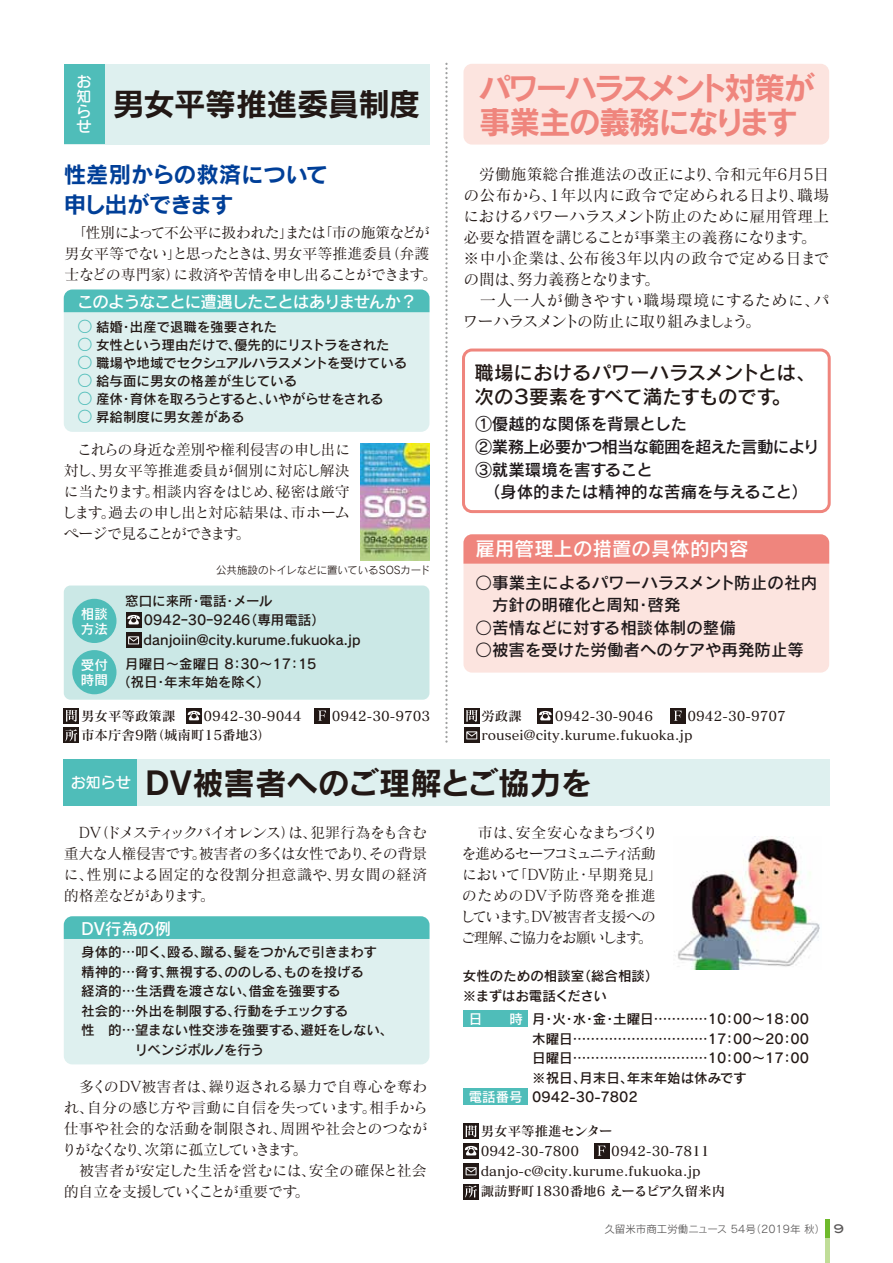
<style>
.page{position:relative;width:893px;height:1263px;background:#fff}
.page>*{position:absolute;margin:0;border:0;box-sizing:border-box;transform-origin:0 0}
.t1{font:31.5px/34.5px "Rodin Pro B";letter-spacing:-.09em;color:#ef857d}
.t2{font:31.5px "Rodin Pro B";color:#221815}
.t3{font:31.5px "Rodin Pro B";letter-spacing:-.025em;color:#221815}
.t4{font:22.5px/30px "Rodin Pro B";letter-spacing:-.025em;color:#003f98}
.t5{font:19.5px/24px "Rodin Pro DB";letter-spacing:-.01em;color:#221815}
.t6{font:19.5px "Rodin Pro DB";color:#fff}
.t7{font:16.5px/22.5px "Rodin Pro DB";color:#1e181a}
.t8{font:16.5px/22.5px "Rodin Pro DB";letter-spacing:-.03em;color:#1e181a}
.t9{font:16.5px "Rodin Pro DB";letter-spacing:-.065em;color:#fff}
.t10{font:15.75px/21px "Matisse Pro M";color:#221815}
.t11{font:15px/21px "Matisse Pro M";letter-spacing:-.025em;color:#221815;text-align:justify}
.t12{font:15px/21px "Matisse Pro M";letter-spacing:-.045em;color:#221815}
.t13{font:15px/18px "Rodin Pro DB";color:#4fbdb9;text-align:justify}
.t14{font:15px/15px "Seurat Pro DB";color:#fff;text-align:justify}
.t15{font:13.5px/19.5px "Rodin Pro DB";color:#221815}
.t16{font:13.5px/20.4px "Matisse Pro DB";color:#221815}
.t17{font:13.5px/19.5px "Rodin Pro DB";letter-spacing:-.02em;color:#221815}
.t18{font:13.5px/15px "Rodin Pro DB";color:#fff}
.t19{font:10.5px "Rodin Pro M";color:#595757}
.t20{font:10.5px "Rodin Pro M";color:#221815}
.s1{font-family:"Blair Md ITCTT Medium";font-size:12px}
</style>
<div class="page">
<div style="left:64px;top:64px;width:365px;height:81px;background:#def0ef"></div>
<div style="left:64px;top:64px;width:41px;height:80px;background:#4fbdb9"></div>
<hr style="left:825px;top:1237px;width:4px;height:26px;background:#c0dd98">
<hr style="left:825px;top:1219px;width:4px;height:18px;background:#6fba2c">
<div style="left:463px;top:534px;width:366px;height:139px;background:#fce4df;border-radius:9px"></div>
<svg style="left:538px;top:708px;width:15px;height:15px"></svg>
<svg style="left:539px;top:711px;width:13px;height:9px"></svg>
<div style="left:670px;top:708px;width:16px;height:15px;background:#221815"></div>
<svg style="left:674px;top:710px;width:8px;height:11px"></svg>
<div style="left:463px;top:64px;width:366px;height:81px;background:#fce4df;border-radius:9px"></div>
<svg style="left:463px;top:534px;width:366px;height:30px;background:#ef8780"></svg>
<div style="left:462px;top:348px;width:369px;height:165px;border:3px solid #ef857d;border-radius:9px"></div>
<div style="left:464px;top:708px;width:15px;height:15px;background:#221815"></div>
<svg style="left:466px;top:710px;width:11px;height:12px"></svg>
<svg style="left:464px;top:728px;width:15px;height:15px"></svg>
<svg style="left:466px;top:731px;width:11px;height:8px"></svg>
<svg style="left:445px;top:64px;width:3px;height:679px"></svg>
<svg style="left:463px;top:1143px;width:16px;height:15px"></svg>
<svg style="left:465px;top:1146px;width:12px;height:9px"></svg>
<div style="left:594px;top:1143px;width:15px;height:15px;background:#221815"></div>
<svg style="left:598px;top:1145px;width:7px;height:11px"></svg>
<svg style="left:463px;top:1163px;width:16px;height:16px"></svg>
<svg style="left:466px;top:1167px;width:11px;height:8px"></svg>
<div style="left:64px;top:916px;width:365px;height:148px;background:#def0ef;border-radius:9px"></div>
<div style="left:64px;top:916px;width:365px;height:23px;background:#4fbdb9"></div>
<div style="left:137px;top:759px;width:692px;height:47px;background:#def0ef"></div>
<div style="left:64px;top:759px;width:73px;height:47px;background:#4fbdb9"></div>
<div style="left:463px;top:1011px;width:65px;height:16px;background:#4fbdb9"></div>
<div style="left:463px;top:1089px;width:65px;height:16px;background:#4fbdb9"></div>
<div style="left:463px;top:1184px;width:16px;height:15px;background:#221815"></div>
<svg style="left:465px;top:1185px;width:12px;height:12px"></svg>
<svg style="left:463px;top:1123px;width:16px;height:16px"></svg>
<svg style="left:466px;top:1125px;width:11px;height:12px"></svg>
<img style="left:674px;top:837px;width:146px;height:132px">
<img style="left:360px;top:444px;width:69px;height:116px">
<div style="left:64px;top:585px;width:365px;height:115px;background:#cbe8e6;border-radius:7px"></div>
<div style="left:72px;top:599px;width:44px;height:44px;background:#4fbdb9;border-radius:50%"></div>
<div style="left:72px;top:650px;width:44px;height:44px;background:#4fbdb9;border-radius:50%"></div>
<svg style="left:126px;top:612px;width:15px;height:15px"></svg>
<svg style="left:127px;top:615px;width:13px;height:9px"></svg>
<svg style="left:126px;top:633px;width:15px;height:15px"></svg>
<svg style="left:128px;top:636px;width:11px;height:8px"></svg>
<svg style="left:186px;top:708px;width:16px;height:15px"></svg>
<svg style="left:188px;top:711px;width:12px;height:9px"></svg>
<div style="left:315px;top:708px;width:15px;height:15px;background:#221815"></div>
<svg style="left:318px;top:710px;width:8px;height:11px"></svg>
<div style="left:64px;top:708px;width:15px;height:15px;background:#221815"></div>
<svg style="left:66px;top:710px;width:11px;height:12px"></svg>
<svg style="left:64px;top:728px;width:15px;height:15px"></svg>
<svg style="left:65px;top:729px;width:12px;height:12px"></svg>
<div style="left:64px;top:290px;width:365px;height:142px;background:#def0ef;border-radius:9px"></div>
<div style="left:64px;top:290px;width:365px;height:22px;background:#4fbdb9"></div>
<p class="t14" style="left:77px;top:73px;width:16px">お知らせ</p>
<h1 class="t3" style="left:113px;top:83px;width:309px">男女平等推進委員制度</h1>
<h2 class="t4" style="left:64px;top:159px;width:266px">性差別からの救済について申し出ができます</h2>
<p class="t11" style="left:64px;top:221px;width:374px;text-align:left">　「性別によって不公平に扱われた」または「市の施策などが男女平等でない」と思ったときは、男女平等推進委員（弁護士などの専門家）に救済や苦情を申し出ることができます。</p>
<p class="t9" style="left:77px;top:291px;width:341px">このようなことに遭遇したことはありませんか？</p>
<p class="t15" style="left:96px;top:317px;width:313px;line-height:18px">結婚・出産で退職を強要された<br>女性という理由だけで、優先的にリストラをされた<br>職場や地域でセクシュアルハラスメントを受けている給与面に男女の格差が生じている<br>産休・育休を取ろうとすると、いやがらせをされる<br>昇給制度に男女差がある</p>
<p class="t13" style="left:78px;top:316px;width:16px">○ ○ ○ ○ ○ ○</p>
<p class="t11" style="left:62px;top:439px;width:290px">　これらの身近な差別や権利侵害の申し出に対し、男女平等推進委員が個別に対応し解決に当たります。相談内容をはじめ、秘密は厳守します。過去の申し出と対応結果は、市ホームページで見ることができます。</p>
<p class="t20" style="left:216px;top:563px;width:216px">公共施設のトイレなどに置いているSOSカード</p>
<p class="t18" style="left:81px;top:606px;width:28px">相談方法</p>
<p class="t18" style="left:81px;top:657px;width:28px">受付時間</p>
<p class="t15" style="left:144px;top:590px;width:218px;text-indent:-18px">窓口に来所・電話・メール<br>0942ｰ30ｰ9246（専用電話）danjoiin@city.kurume.fukuoka.jp</p>
<p class="t15" style="left:117px;top:655px;width:201px;line-height:18px;text-indent:8px">月曜日～金曜日 8：30～17：15（祝日・年末年始を除く）</p>
<p class="t16" style="left:81px;top:705px;width:222px">男女平等政策課　 0942-30-9044</p>
<p class="t16" style="left:332px;top:705px;width:100px">0942-30-9703</p>
<p class="t16" style="left:81px;top:725px;width:192px">市本庁舎9階（城南町15番地3）</p>
<h1 class="t1" style="left:479px;top:69px;width:337px">パワーハラスメント対策が事業主の義務になります</h1>
<p class="t10" style="left:463px;top:163px;width:369px">　労働施策総合推進法の改正により、令和元年6月5日の公布から、1年以内に政令で定められる日より、職場におけるパワーハラスメント防止のために雇用管理上必要な措置を講じることが事業主の義務になります。※中小企業は、公布後3年以内の政令で定める日までの間は、努力義務となります。<br>　一人一人が働きやすい職場環境にするために、パワーハラスメントの防止に取り組みましょう。</p>
<h3 class="t5" style="left:475px;top:360px;width:342px">職場におけるパワーハラスメントとは、次の３要素をすべて満たすものです。</h3>
<p class="t8" style="left:475px;top:412px;width:346px">①優越的な関係を背景とした<br>②業務上必要かつ相当な範囲を超えた言動により<br>③就業環境を害すること<br>　（身体的または精神的な苦痛を与えること）</p>
<h3 class="t6" style="left:475px;top:536px;width:274px">雇用管理上の措置の具体的内容</h3>
<p class="t7" style="left:475px;top:570px;width:343px">○事業主によるパワーハラスメント防止の社内　方針の明確化と周知・啓発</p>
<p class="t7" style="left:475px;top:615px;width:262px">○苦情などに対する相談体制の整備</p>
<p class="t7" style="left:475px;top:638px;width:330px">○被害を受けた労働者へのケアや再発防止等</p>
<p class="t16" style="left:481px;top:705px;width:55px">労政課　</p>
<p class="t16" style="left:555px;top:705px;width:100px">0942-30-9046</p>
<p class="t16" style="left:688px;top:705px;width:100px">0942-30-9707</p>
<p class="t16" style="left:481px;top:725px;width:213px">rousei@city.kurume.fukuoka.jp</p>
<h1 class="t2" style="left:71px;top:762px;width:523px"><sup>お知らせ</sup> ＤＶ被害者へのご理解とご協力を</h1>
<p class="t11" style="left:64px;top:821px;width:365px">　DV（ドメスティックバイオレンス）は、犯罪行為をも含む重大な人権侵害です。被害者の多くは女性であり、その背景に、性別による固定的な役割分担意識や、男女間の経済的格差などがあります。</p>
<p class="t9" style="left:81px;top:917px;width:91px">DV行為の例</p>
<p class="t17" style="left:81px;top:942px;width:313px">身体的…叩く、殴る、蹴る、髪をつかんで引きまわす精神的…脅す、無視する、ののしる、ものを投げる<br>経済的…生活費を渡さない、借金を強要する<br>社会的…外出を制限する、行動をチェックする<br>性　的…望まない性交渉を強要する、避妊をしない、　　　　リベンジポルノを行う</p>
<p class="t11" style="left:62px;top:1075px;width:368px;text-align:left">　多くのDV被害者は、繰り返される暴力で自尊心を奪われ、自分の感じ方や言動に自信を失っています。相手から仕事や社会的な活動を制限され、周囲や社会とのつながりがなくなり、次第に孤立していきます。<br>　被害者が安定した生活を営むには、安全の確保と社会的自立を支援していくことが重要です。</p>
<p class="t12" style="left:460px;top:821px;width:204px">　市は、安全安心なまちづくりを進めるセーフコミュニティ活動において「DV防止・早期発見」のためのDV予防啓発を推進しています。DV被害者支援へのご理解、ご協力をお願いします。</p>
<p class="t15" style="left:463px;top:966px;width:197px">女性のための相談室（総合相談）※まずはお電話ください</p>
<p class="t18" style="left:469px;top:1011px;width:15px">日</p>
<p class="t18" style="left:509px;top:1011px;width:15px">時</p>
<p class="t18" style="left:469px;top:1089px;width:55px">電話番号</p>
<p class="t15" style="left:532px;top:1009px;width:279px">月・火・水・金・土曜日…………10：00～18：00木曜日…………………………17：00～20：00日曜日…………………………10：00～17：00 ※祝日、月末日、年末年始は休みです<br>0942-30-7802</p>
<p class="t16" style="left:481px;top:1121px;width:134px;line-height:19.6px">男女平等推進センター<br>0942-30-7800</p>
<p class="t16" style="left:481px;top:1140px;width:246px;text-indent:131px">0942-30-7811 danjo-c@city.kurume.fukuoka.jp<br>諏訪野町1830番地6 えーるピア久留米内</p>
<p class="t19" style="left:604px;top:1222px;width:242px">久留米市商工労働ニュース 54号（2019年 秋） <span class="s1">9</span></p>
</div>
